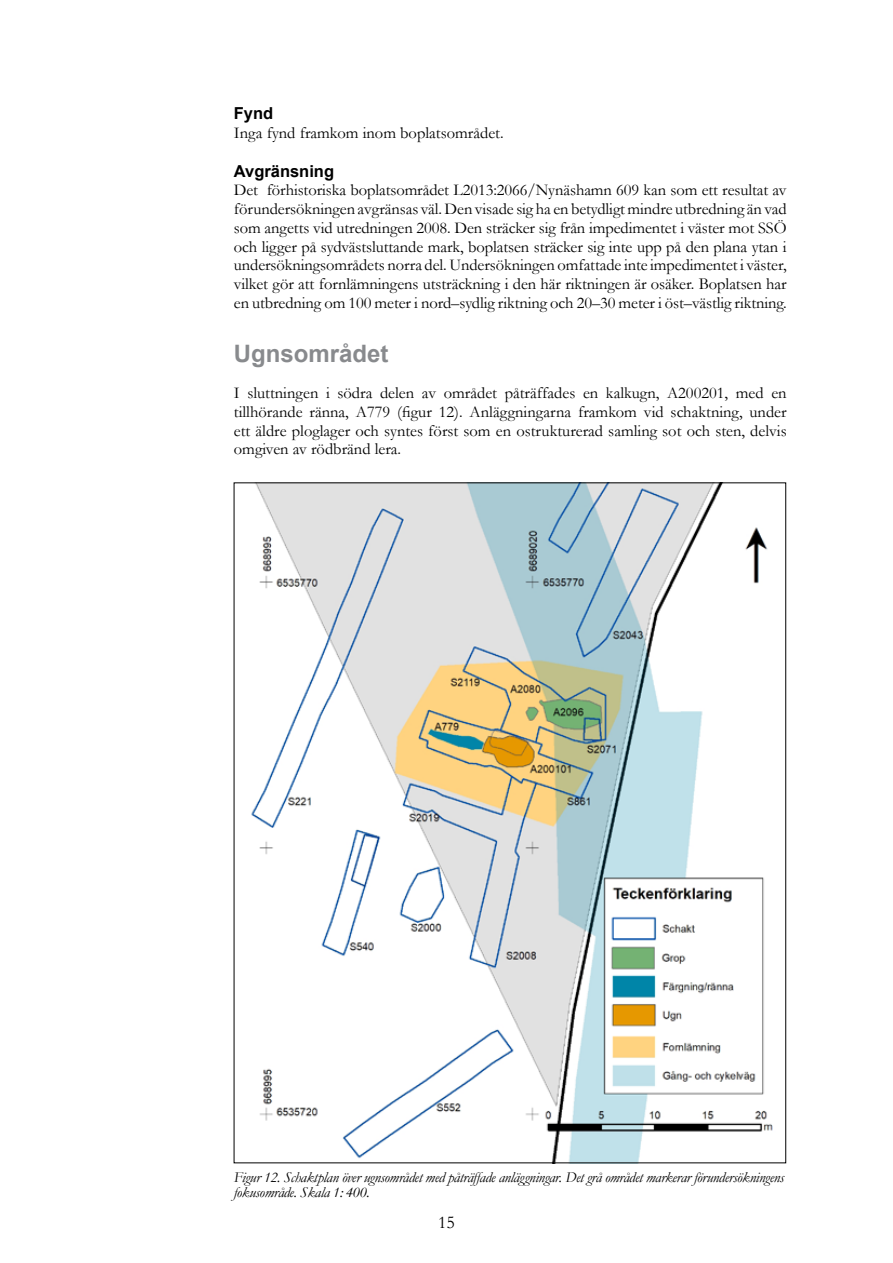
<style>
.page{position:relative;width:893px;height:1263px;background:#fff}
.page>*{position:absolute;margin:0;border:0;box-sizing:border-box;transform-origin:0 0}
.t1{font:700 24px "Arial";color:#888a8d}
.t2{font:18px "Garamond";color:#000}
.t3{font:16.5px/18.8px "Garamond";color:#000;text-align:justify}
.t4{font:700 16.5px "Arial";color:#000}
.t5{font:italic 15px/15px "Garamond";letter-spacing:-.02em;color:#000}
</style>
<div class="page">
<img style="left:251px;top:485px;width:522px;height:676px">
<p class="t4" style="left:234px;top:103px;width:41px">Fynd</p>
<p class="t3" style="left:234px;top:123px;width:271px">Inga fynd framkom inom boplatsområdet.</p>
<p class="t4" style="left:234px;top:160px;width:102px">Avgränsning</p>
<p class="t3" style="left:234px;top:180px;width:554px">Det förhistoriska boplatsområdet L2013:2066/Nynäshamn 609 kan som ett resultat av förundersökningen avgränsas väl. Den visade sig ha en betydligt mindre utbredning än vad som angetts vid utredningen 2008. Den sträcker sig från impedimentet i väster mot SSÖ och ligger på sydvästsluttande mark, boplatsen sträcker sig inte upp på den plana ytan i undersökningsområdets norra del. Undersökningen omfattade inte impedimentet i väster, vilket gör att fornlämningens utsträckning i den här riktningen är osäker. Boplatsen har en utbredning om 100 meter i nord–sydlig riktning och 20–30 meter i öst–västlig riktning.</p>
<h1 class="t1" style="left:234px;top:338px;width:156px">Ugnsområdet</h1>
<p class="t3" style="left:234px;top:383px;width:554px">I sluttningen i södra delen av området påträffades en kalkugn, A200201, med en tillhörande ränna, A779 (figur 12). Anläggningarna framkom vid schaktning, under ett äldre ploglager och syntes först som en ostrukturerad samling sot och sten, delvis omgiven av rödbränd lera.</p>
<p class="t5" style="left:234px;top:1169px;width:552px">Figur 12. Schaktplan över ugnsområdet med påträffade anläggningar. Det grå området markerar förundersökningens fokusområde. Skala 1: 400.</p>
<p class="t2" style="left:438px;top:1210px;width:18px">15</p>
</div>
